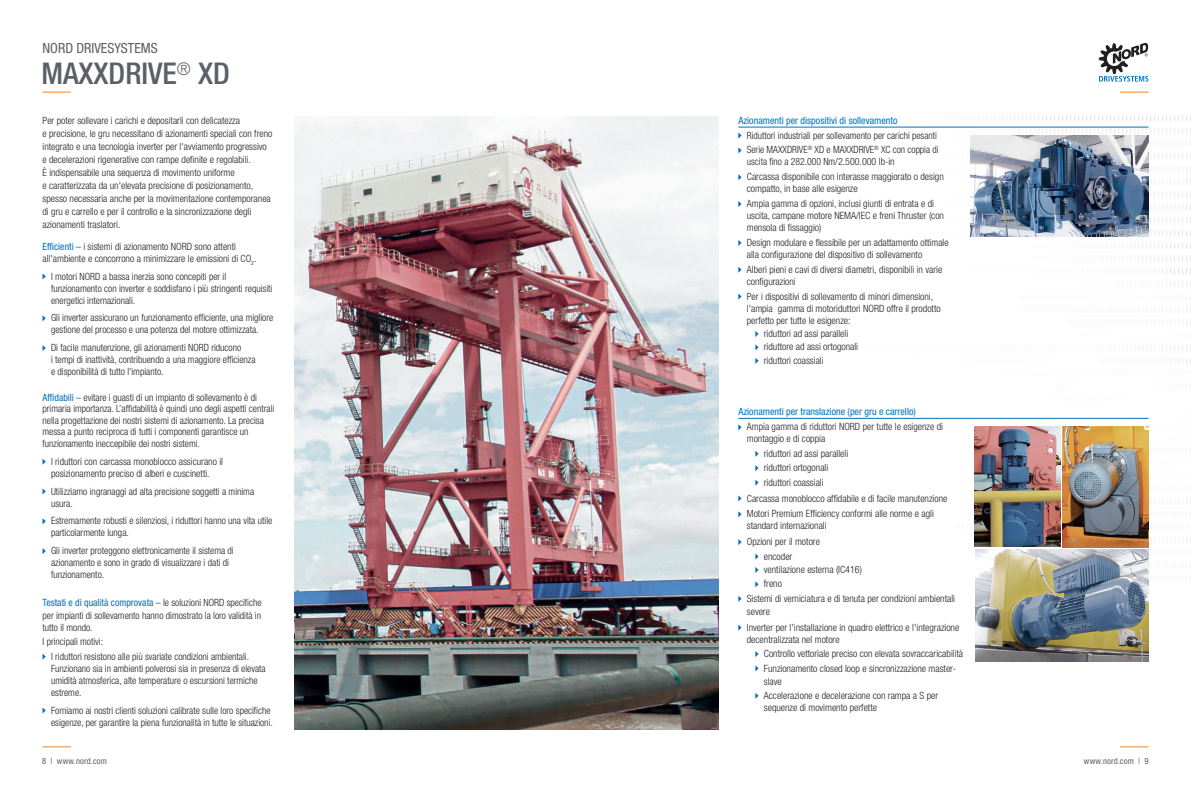
<style>
.page{position:relative;width:1191px;height:792px;background:#fff}
.page>*{position:absolute;margin:0;border:0;box-sizing:border-box;transform-origin:0 0}
.t1{font:500 condensed 30px "Helvetica Neue LT Pro";color:#5b5f66}
.t2{font:condensed 14px "Helvetica Neue LT Pro";color:#5b5f66}
.t3{font:300 condensed 10px/12px "Helvetica Neue LT Pro";color:#231f20}
.t4{font:condensed 10px "Helvetica Neue LT Pro";color:#0072bc}
.t5{font:condensed 8.5px "Helvetica Neue LT Pro";letter-spacing:.02em;color:#5b5f66}
.s1{font-weight:400;color:#0072bc}
</style>
<div class="page">
<svg style="left:43px;top:746px;width:28px;height:1px"></svg>
<svg style="left:1120px;top:746px;width:28px;height:1px"></svg>
<svg style="left:43px;top:92px;width:28px;height:1px"></svg>
<svg style="left:1120px;top:92px;width:28px;height:1px"></svg>
<svg style="left:1098px;top:43px;width:50px;height:39px"></svg>
<img style="left:851px;top:115px;width:340px;height:466px">
<img style="left:970px;top:135px;width:178px;height:102px">
<img style="left:1063px;top:427px;width:85px;height:120px">
<img style="left:975px;top:550px;width:173px;height:112px">
<img style="left:974px;top:427px;width:86px;height:120px">
<svg style="left:738px;top:133px;width:3px;height:6px"></svg>
<svg style="left:738px;top:147px;width:3px;height:6px"></svg>
<svg style="left:738px;top:174px;width:3px;height:6px"></svg>
<svg style="left:738px;top:201px;width:3px;height:6px"></svg>
<svg style="left:738px;top:240px;width:3px;height:6px"></svg>
<svg style="left:738px;top:267px;width:3px;height:6px"></svg>
<svg style="left:738px;top:294px;width:3px;height:6px"></svg>
<svg style="left:755px;top:331px;width:3px;height:6px"></svg>
<svg style="left:755px;top:344px;width:3px;height:6px"></svg>
<svg style="left:755px;top:358px;width:3px;height:6px"></svg>
<svg style="left:738px;top:424px;width:3px;height:6px"></svg>
<svg style="left:755px;top:451px;width:3px;height:6px"></svg>
<svg style="left:755px;top:465px;width:3px;height:6px"></svg>
<svg style="left:755px;top:480px;width:3px;height:6px"></svg>
<svg style="left:738px;top:495px;width:3px;height:7px"></svg>
<svg style="left:738px;top:511px;width:3px;height:6px"></svg>
<svg style="left:738px;top:539px;width:3px;height:6px"></svg>
<svg style="left:755px;top:554px;width:3px;height:6px"></svg>
<svg style="left:755px;top:567px;width:3px;height:6px"></svg>
<svg style="left:755px;top:581px;width:3px;height:6px"></svg>
<svg style="left:738px;top:596px;width:3px;height:6px"></svg>
<svg style="left:738px;top:625px;width:3px;height:6px"></svg>
<svg style="left:755px;top:651px;width:3px;height:6px"></svg>
<svg style="left:755px;top:665px;width:3px;height:7px"></svg>
<svg style="left:755px;top:693px;width:3px;height:6px"></svg>
<hr style="left:738px;top:127px;width:410px;height:1px;background:#0072bc">
<svg style="left:43px;top:315px;width:3px;height:6px"></svg>
<svg style="left:43px;top:345px;width:3px;height:6px"></svg>
<svg style="left:43px;top:548px;width:3px;height:6px"></svg>
<hr style="left:738px;top:418px;width:410px;height:1px;background:#0072bc">
<img style="left:294px;top:117px;width:424px;height:613px">
<p class="t2" style="left:43px;top:40px;width:117px">NORD DRIVESYSTEMS</p>
<p class="t1" style="left:41px;top:56px;width:190px">MAXXDRIVE<sup>®</sup> XD</p>
<p class="t3" style="left:43px;top:114px;width:231px;line-height:13px">Per poter sollevare i carichi e depositarli con delicatezza<br>e precisione, le gru necessitano di azionamenti speciali con freno integrato e una tecnologia inverter per l'avviamento progressivo e decelerazioni rigenerative con rampe definite e regolabili.<br>È indispensabile una sequenza di movimento uniforme<br>e caratterizzata da un'elevata precisione di posizionamento, spesso necessaria anche per la movimentazione contemporanea di gru e carrello e per il controllo e la sincronizzazione degli azionamenti traslatori.</p>
<p class="t3" style="left:43px;top:241px;width:215px;line-height:11.5px"><span class="s1">Efficienti –</span> i sistemi di azionamento NORD sono attenti all'ambiente e concorrono a minimizzare le emissioni di CO<sub>2</sub>.</p>
<p class="t3" style="left:51px;top:270px;width:223px">I motori NORD a bassa inerzia sono concepiti per il funzionamento con inverter e soddisfano i più stringenti requisiti energetici internazionali.</p>
<p class="t3" style="left:51px;top:312px;width:224px">Gli inverter assicurano un funzionamento efficiente, una migliore gestione del processo e una potenza del motore ottimizzata.</p>
<p class="t3" style="left:51px;top:342px;width:206px">Di facile manutenzione, gli azionamenti NORD riducono<br>i tempi di inattività, contribuendo a una maggiore efficienza e disponibilità di tutto l'impianto.</p>
<p class="t3" style="left:43px;top:392px;width:233px;line-height:11.5px"><span class="s1">Affidabili –</span> evitare i guasti di un impianto di sollevamento è di primaria importanza. L’affidabilità è quindi uno degli aspetti centrali nella progettazione dei nostri sistemi di azionamento. La precisa messa a punto reciproca di tutti i componenti garantisce un funzionamento ineccepibile dei nostri sistemi.</p>
<p class="t3" style="left:51px;top:455px;width:173px">I riduttori con carcassa monoblocco assicurano il posizionamento preciso di alberi e cuscinetti.</p>
<p class="t3" style="left:51px;top:485px;width:205px">Utilizziamo ingranaggi ad alta precisione soggetti a minima usura.</p>
<p class="t3" style="left:51px;top:515px;width:223px">Estremamente robusti e silenziosi, i riduttori hanno una vita utile particolarmente lunga.</p>
<p class="t3" style="left:51px;top:545px;width:184px">Gli inverter proteggono elettronicamente il sistema di azionamento e sono in grado di visualizzare i dati di funzionamento.</p>
<p class="t3" style="left:43px;top:596px;width:221px;line-height:13.5px"><span class="s1">Testati e di qualità comprovata –</span> le soluzioni NORD specifiche per impianti di sollevamento hanno dimostrato la loro validità in</p>
<p class="t3" style="left:43px;top:621px;width:62px;line-height:13.5px">tutto il mondo.<br>I principali motivi:</p>
<p class="t3" style="left:51px;top:650px;width:216px">I riduttori resistono alle più svariate condizioni ambientali.<br>Funzionano sia in ambienti polverosi sia in presenza di elevata umidità atmosferica, alte temperature o escursioni termiche estreme.</p>
<p class="t3" style="left:51px;top:704px;width:223px">Forniamo ai nostri clienti soluzioni calibrate sulle loro specifiche esigenze, per garantire la piena funzionalità in tutte le situazioni.</p>
<p class="t4" style="left:738px;top:114px;width:161px">Azionamenti per dispositivi di sollevamento</p>
<p class="t3" style="left:747px;top:129px;width:192px">Riduttori industriali per sollevamento per carichi pesanti</p>
<p class="t3" style="left:747px;top:144px;width:193px">Serie MAXXDRIVE<sup>®</sup> XD e MAXXDRIVE<sup>®</sup> XC con coppia di uscita fino a 282.000 Nm/2.500.000 lb-in</p>
<p class="t3" style="left:747px;top:171px;width:198px">Carcassa disponibile con interasse maggiorato o design compatto, in base alle esigenze</p>
<p class="t3" style="left:747px;top:198px;width:199px">Ampia gamma di opzioni, inclusi giunti di entrata e di uscita, campane motore NEMA/IEC e freni Thruster (con mensola di fissaggio)</p>
<p class="t3" style="left:747px;top:236px;width:203px">Design modulare e flessibile per un adattamento ottimale alla configurazione del dispositivo di sollevamento</p>
<p class="t3" style="left:747px;top:263px;width:197px">Alberi pieni e cavi di diversi diametri, disponibili in varie configurazioni</p>
<p class="t3" style="left:747px;top:290px;width:195px">Per i dispositivi di sollevamento di minori dimensioni, l'ampia gamma di motoriduttori NORD offre il prodotto perfetto per tutte le esigenze:</p>
<p class="t3" style="left:764px;top:327px;width:86px">riduttori ad assi paralleli</p>
<p class="t3" style="left:764px;top:341px;width:96px">riduttore ad assi ortogonali</p>
<p class="t3" style="left:764px;top:354px;width:61px">riduttori coassiali</p>
<p class="t4" style="left:738px;top:405px;width:179px">Azionamenti per translazione (per gru e carrello)</p>
<p class="t3" style="left:747px;top:421px;width:198px">Ampia gamma di riduttori NORD per tutte le esigenze di montaggio e di coppia</p>
<p class="t3" style="left:764px;top:447px;width:86px">riduttori ad assi paralleli</p>
<p class="t3" style="left:764px;top:462px;width:66px">riduttori ortogonali</p>
<p class="t3" style="left:764px;top:476px;width:61px">riduttori coassiali</p>
<p class="t3" style="left:747px;top:492px;width:202px">Carcassa monoblocco affidabile e di facile manutenzione</p>
<p class="t3" style="left:747px;top:508px;width:188px">Motori Premium Efficiency conformi alle norme e agli standard internazionali</p>
<p class="t3" style="left:747px;top:536px;width:75px">Opzioni per il motore</p>
<p class="t3" style="left:764px;top:550px;width:30px">encoder</p>
<p class="t3" style="left:764px;top:563px;width:100px">ventilazione esterna (IC416)</p>
<p class="t3" style="left:764px;top:578px;width:20px">freno</p>
<p class="t3" style="left:747px;top:592px;width:210px;line-height:13px">Sistemi di verniciatura e di tenuta per condizioni ambientali severe</p>
<p class="t3" style="left:747px;top:621px;width:214px">Inverter per l'installazione in quadro elettrico e l'integrazione decentralizzata nel motore</p>
<p class="t3" style="left:764px;top:648px;width:201px">Controllo vettoriale preciso con elevata sovraccaricabilità</p>
<p class="t3" style="left:764px;top:661px;width:194px;line-height:13px">Funzionamento closed loop e sincronizzazione master&shy;slave</p>
<p class="t3" style="left:764px;top:689px;width:176px">Accelerazione e decelerazione con rampa a S per sequenze di movimento perfette</p>
<p class="t5" style="left:42px;top:756px;width:66px">8 | www.nord.com</p>
<p class="t5" style="left:1083px;top:756px;width:66px">www.nord.com | 9</p>
</div>
